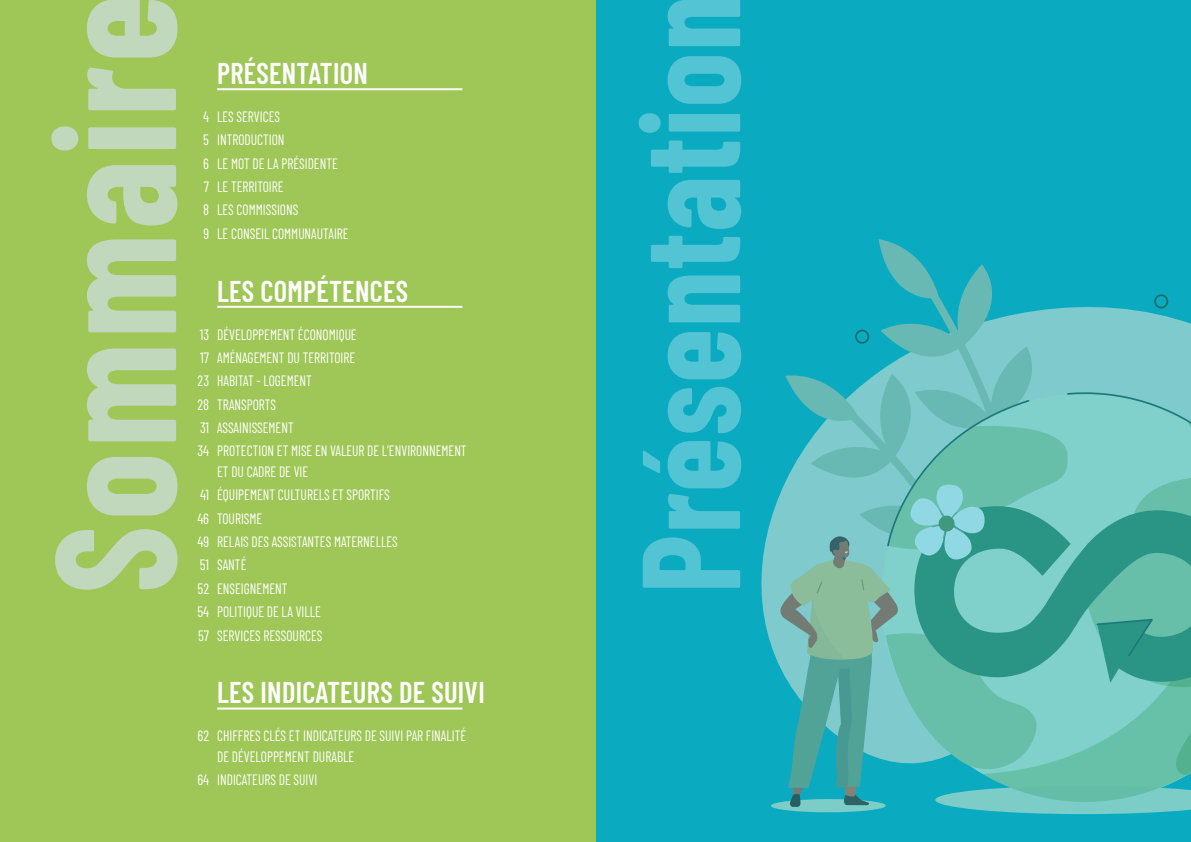
<style>
.page{position:relative;width:1191px;height:842px;background:#fff}
.page>*{position:absolute;margin:0;border:0;box-sizing:border-box;transform-origin:0 0}
.t1{font:700 170.9px "Barlow Condensed";letter-spacing:.035em;color:#c2d8bd;scale:.9 1}
.t2{font:700 139px "Barlow Condensed";letter-spacing:.01em;color:#53c4d4;scale:.9 1}
.t3{font:600 30px "Barlow Condensed";letter-spacing:.01em;color:#fff;scale:.95 1}
.t4{font:15px/23.4px "Barlow Condensed";color:#fff;scale:.95 1}
.t5{font:15px/23.3px "Barlow Condensed";color:#fff;scale:.9 1}
</style>
<div class="page">
<div style="left:596px;top:0;width:595px;height:842px;background:#0aaac1"></div>
<div style="left:0;top:0;width:595px;height:842px;background:#9ec757"></div>
<hr style="left:217px;top:88px;width:245px;height:2px;background:#fff">
<hr style="left:217px;top:306px;width:245px;height:2px;background:#fff">
<hr style="left:217px;top:707px;width:245px;height:2px;background:#fff">
<svg style="left:761px;top:295px;width:430px;height:370px"></svg>
<svg style="left:785px;top:369px;width:93px;height:30px"></svg>
<svg style="left:878px;top:239px;width:197px;height:160px"></svg>
<div style="left:1154px;top:294px;width:14px;height:14px;border:2px solid #28401d;border-radius:50%"></div>
<div style="left:855px;top:330px;width:14px;height:14px;border:2px solid #28401d;border-radius:50%"></div>
<svg style="left:1066px;top:391px;width:125px;height:8px"></svg>
<svg style="left:771px;top:799px;width:114px;height:13px"></svg>
<svg style="left:779px;top:399px;width:412px;height:415px;background:#61bab2"></svg>
<h1 class="t1" style="left:-7px;top:594px;width:667px;rotate:-90deg">Sommaire</h1>
<h3 class="t3" style="left:217px;top:52px;width:160px">PRÉSENTATION</h3>
<p class="t4" style="left:203px;top:104px;width:155px">4 LES SERVICES<br>5 INTRODUCTION<br>6 LE MOT DE LA PRÉSIDENTE<br>7 LE TERRITOIRE<br>8 LES COMMISSIONS<br>9 LE CONSEIL COMMUNAUTAIRE</p>
<h3 class="t3" style="left:217px;top:269px;width:202px">LES COMPÉTENCES</h3>
<p class="t4" style="left:197px;top:321px;width:285px">13 DÉVELOPPEMENT ÉCONOMIQUE<br>17 AMÉNAGEMENT DU TERRITOIRE<br>23 HABITAT - LOGEMENT<br>28 TRANSPORTS<br>31 ASSAINISSEMENT<br>34 PROTECTION ET MISE EN VALEUR DE L’ENVIRONNEMENT</p>
<p class="t5" style="left:197px;top:459px;width:224px;text-indent:20px">ET DU CADRE DE VIE<br>41 ÉQUIPEMENT CULTURELS ET SPORTIFS<br>46 TOURISME<br>49 RELAIS DES ASSISTANTES MATERNELLES<br>51 SANTÉ<br>52 ENSEIGNEMENT<br>54 POLITIQUE DE LA VILLE<br>57 SERVICES RESSOURCES</p>
<h3 class="t3" style="left:217px;top:671px;width:283px">LES INDICATEURS DE SUIVI</h3>
<p class="t4" style="left:217px;top:724px;width:264px;line-height:21px;text-indent:-20px">62 CHIFFRES CLÉS ET INDICATEURS DE SUIVI PAR FINALITÉ<br>DE DÉVELOPPEMENT DURABLE</p>
<p class="t4" style="left:197px;top:767px;width:128px">64 INDICATEURS DE SUIVI</p>
<h2 class="t2" style="left:591px;top:593px;width:666px;rotate:-90deg">Présentation</h2>
</div>
